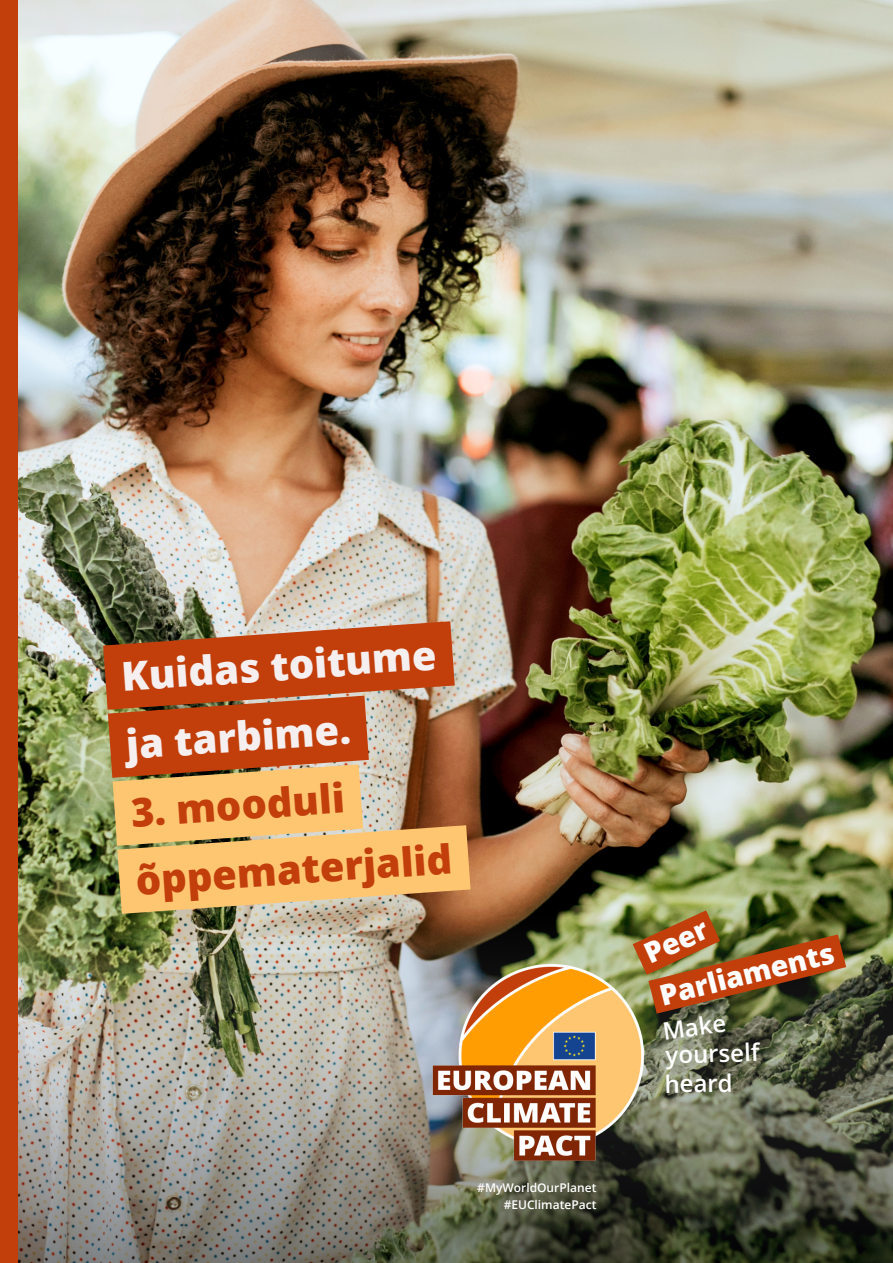
<style>
.page{position:relative;width:893px;height:1263px;background:#fff}
.page>*{position:absolute;margin:0;border:0;box-sizing:border-box;transform-origin:0 0}
.t1{font:800 39.9px "Open Sans";color:#f6efef}
.t2{font:800 39.9px "Open Sans";color:#c23f0c}
.t3{font:800 28.5px "Open Sans";color:#fff}
.t4{font:600 24px "Open Sans";color:#fff}
.t5{font:600 12px "Open Sans";color:#fff}
</style>
<div class="page">
<img style="left:17px;top:0;width:876px;height:901px">
<svg style="left:103px;top:621px;width:368px;height:280px;background:#cf844b"></svg>
<img style="left:17px;top:901px;width:876px;height:362px">
<div style="left:0;top:0;width:17px;height:1263px;background:#c23f0c"></div>
<img style="left:633px;top:910px;width:213px;height:103px">
<img style="left:416px;top:948px;width:245px;height:224px">
<p class="t1" style="left:119px;top:646px;width:317px;rotate:-4deg">Kuidas toitume</p>
<p class="t1" style="left:124px;top:714px;width:226px;rotate:-4deg">ja tarbime.</p>
<p class="t2" style="left:129px;top:782px;width:216px;rotate:-4deg">3. mooduli</p>
<p class="t2" style="left:134px;top:850px;width:319px;rotate:-4deg">õppematerjalid</p>
<p class="t5" style="left:477px;top:1180px;width:121px">#MyWorldOurPlanet</p>
<p class="t5" style="left:504px;top:1196px;width:94px">#EUClimatePact</p>
<p class="t3" style="left:637px;top:935px;width:68px;rotate:-25deg">Peer</p>
<p class="t3" style="left:655px;top:974px;width:180px;rotate:-14deg">Parliaments</p>
<p class="t4" style="left:660px;top:1015px;width:65px;rotate:-8deg">Make</p>
<p class="t4" style="left:665px;top:1038px;width:96px;rotate:-2deg">yourself</p>
<p class="t4" style="left:664px;top:1067px;width:70px;rotate:-1deg">heard</p>
</div>
